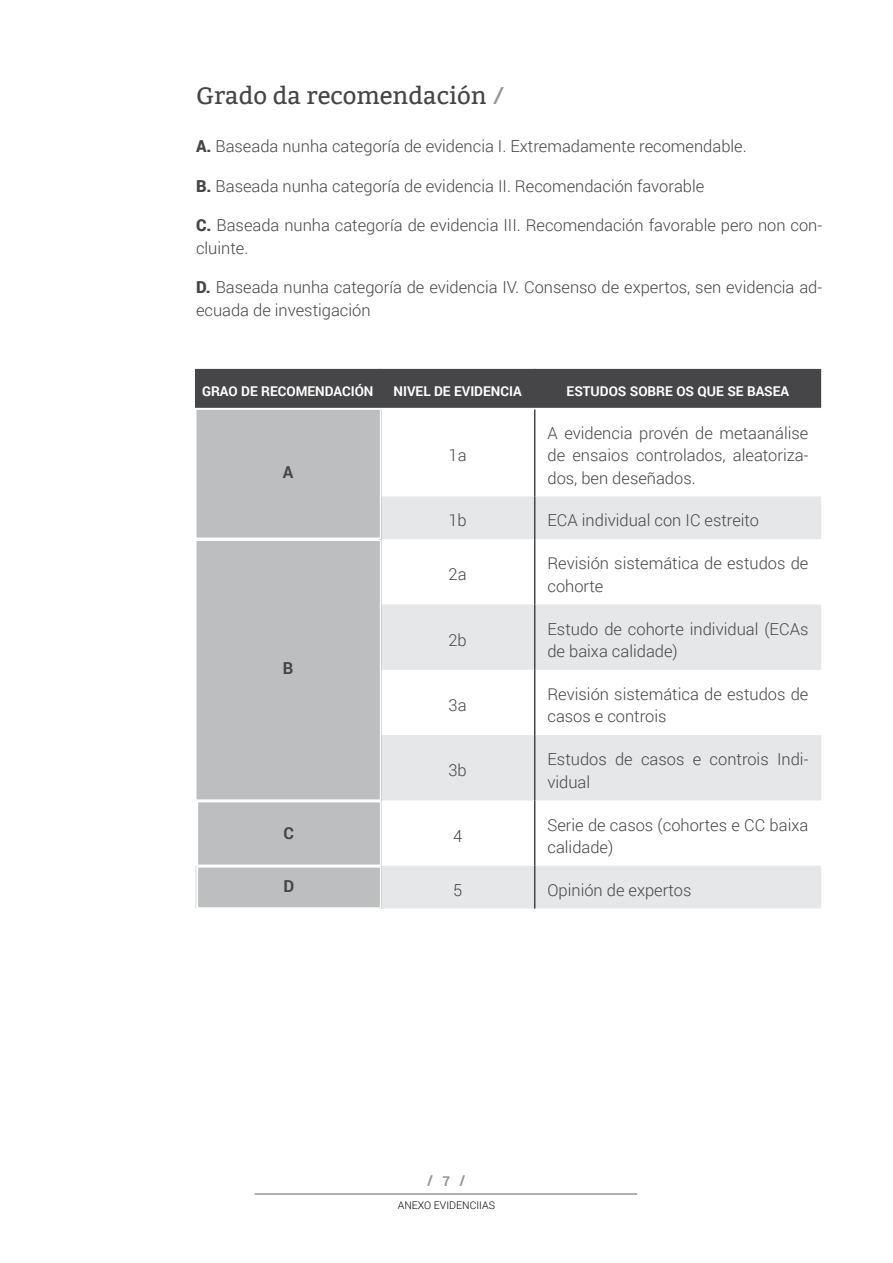
<style>
.page{position:relative;width:893px;height:1263px;background:#fff}
.page>*{position:absolute;margin:0;border:0;box-sizing:border-box;transform-origin:0 0}
.t1{font:24px "Bitter";color:#464547}
.t2{font:300 16.5px/22.5px "Roboto";color:#464547}
.t3{font:700 16.5px "Roboto";color:#464547}
.t4{font:700 13.5px "Roboto";color:#fff}
.t5{font:700 13.5px "Roboto";color:#939598}
.t6{font:300 10.5px "Roboto";color:#000}
.s1{color:#939598}
.s2{font-weight:900}
</style>
<div class="page">
<hr style="left:255px;top:1193px;width:382px;height:2px;background:#939598">
<div style="left:195px;top:369px;width:626px;height:39px;background:#464547"></div>
<svg style="left:195px;top:496px;width:626px;height:412px;fill:#e6e7e8"></svg>
<hr style="left:380px;top:369px;width:1px;height:39px;background:#464547">
<hr style="left:534px;top:369px;width:1px;height:39px;background:#464547">
<hr style="left:534px;top:409px;width:1px;height:87px;background:#464547">
<hr style="left:534px;top:496px;width:1px;height:43px;background:#464547">
<hr style="left:534px;top:539px;width:1px;height:65px;background:#464547">
<hr style="left:534px;top:604px;width:1px;height:66px;background:#464547">
<hr style="left:534px;top:670px;width:1px;height:65px;background:#464547">
<hr style="left:534px;top:735px;width:1px;height:65px;background:#464547">
<hr style="left:534px;top:800px;width:1px;height:66px;background:#464547">
<hr style="left:534px;top:866px;width:1px;height:42px;background:#464547">
<div style="left:195px;top:408px;width:186px;height:131px;background:#bcbec0;border:2px solid #fff"></div>
<div style="left:195px;top:539px;width:186px;height:262px;background:#bcbec0;border:2px solid #fff"></div>
<div style="left:197px;top:801px;width:184px;height:65px;background:#bcbec0;border:2px solid #fff"></div>
<div style="left:197px;top:866px;width:184px;height:43px;background:#bcbec0;border:2px solid #fff"></div>
<h1 class="t1" style="left:196px;top:82px;width:310px">Grado da recomendación <span class="s1">/</span></h1>
<p class="t2" style="left:196px;top:135px;width:552px"><span class="s2">A.</span> Baseada nunha categoría de evidencia I. Extremadamente recomendable.</p>
<p class="t2" style="left:196px;top:174px;width:510px"><span class="s2">B.</span> Baseada nunha categoría de evidencia II. Recomendación favorable</p>
<p class="t2" style="left:196px;top:214px;width:628px"><span class="s2">C.</span> Baseada nunha categoría de evidencia III. Recomendación favorable pero non con&shy;cluinte.</p>
<p class="t2" style="left:196px;top:276px;width:628px"><span class="s2">D.</span> Baseada nunha categoría de evidencia IV. Consenso de expertos, sen evidencia ad&shy;ecuada de investigación</p>
<p class="t4" style="left:202px;top:381px;width:173px">GRAO DE RECOMENDACIÓN</p>
<p class="t4" style="left:394px;top:381px;width:130px">NIVEL DE EVIDENCIA</p>
<p class="t4" style="left:567px;top:381px;width:224px">ESTUDOS SOBRE OS QUE SE BASEA</p>
<p class="t3" style="left:283px;top:460px;width:12px">A</p>
<p class="t3" style="left:283px;top:656px;width:12px">B</p>
<p class="t3" style="left:284px;top:821px;width:12px">C</p>
<p class="t3" style="left:283px;top:875px;width:12px">D</p>
<p class="t2" style="left:449px;top:443px;width:20px">1a</p>
<p class="t2" style="left:547px;top:421px;width:262px;text-align:justify">A evidencia provén de metaanálise de ensaios controlados, aleatoriza&shy;dos, ben deseñados.</p>
<p class="t2" style="left:448px;top:509px;width:20px">1b</p>
<p class="t2" style="left:547px;top:509px;width:213px">ECA individual con IC estreito</p>
<p class="t2" style="left:449px;top:563px;width:20px">2a</p>
<p class="t2" style="left:547px;top:552px;width:262px">Revisión sistemática de estudos de cohorte</p>
<p class="t2" style="left:448px;top:628px;width:20px">2b</p>
<p class="t2" style="left:547px;top:617px;width:262px">Estudo de cohorte individual (ECAs de baixa calidade)</p>
<p class="t2" style="left:449px;top:693px;width:20px">3a</p>
<p class="t2" style="left:547px;top:682px;width:262px">Revisión sistemática de estudos de casos e controis</p>
<p class="t2" style="left:448px;top:759px;width:20px">3b</p>
<p class="t2" style="left:547px;top:747px;width:262px">Estudos de casos e controis Indi&shy;vidual</p>
<p class="t2" style="left:453px;top:824px;width:11px">4</p>
<p class="t2" style="left:547px;top:813px;width:262px">Serie de casos (cohortes e CC baixa calidade)</p>
<p class="t2" style="left:453px;top:878px;width:11px">5</p>
<p class="t2" style="left:547px;top:878px;width:146px">Opinión de expertos</p>
<p class="t5" style="left:428px;top:1170px;width:7px">/</p>
<p class="t5" style="left:460px;top:1170px;width:7px">/</p>
<p class="t5" style="left:442px;top:1172px;width:9px">7</p>
<p class="t6" style="left:398px;top:1198px;width:99px">ANEXO EVIDENCIIAS</p>
</div>
